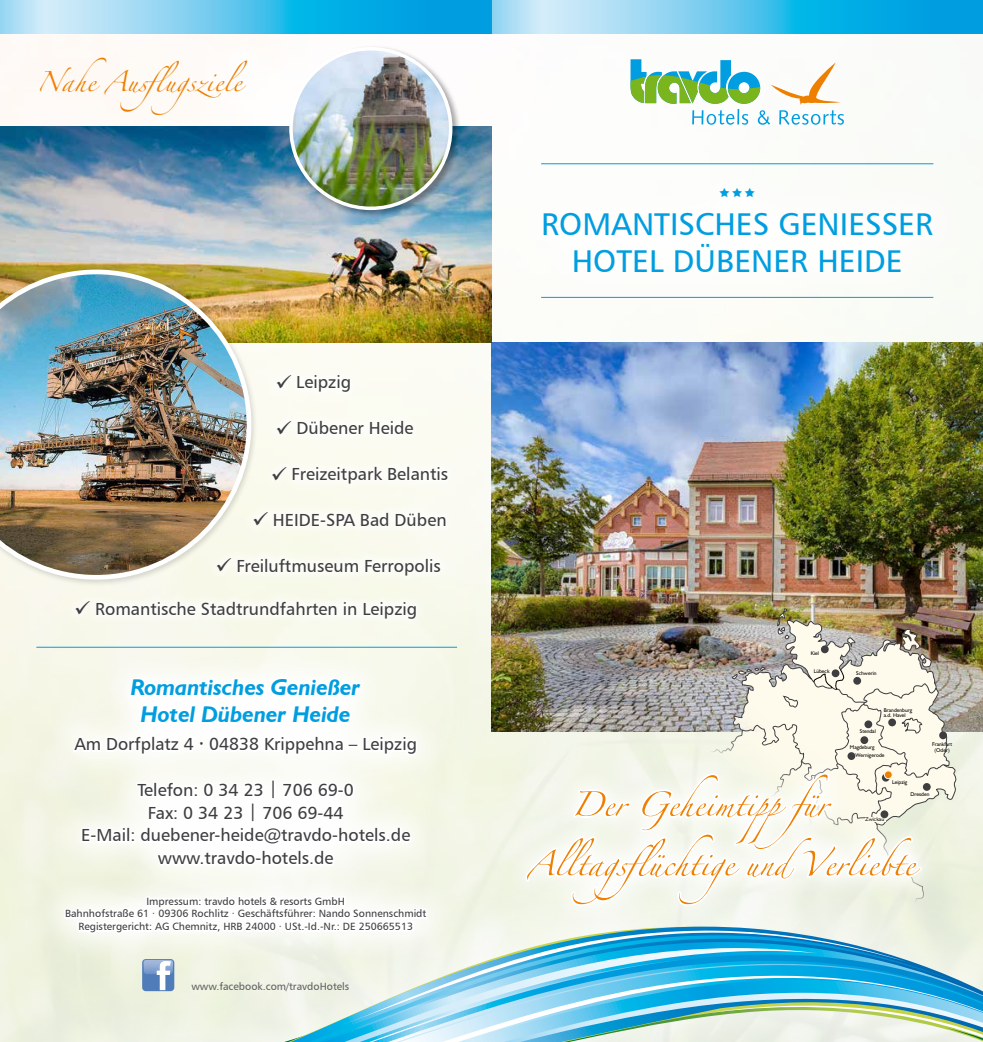
<style>
.page{position:relative;width:983px;height:1042px;background:#fff}
.page>*{position:absolute;margin:0;border:0;box-sizing:border-box;transform-origin:0 0}
.t1{font:55.12px/59.5px "Zapfino Extra LT One";color:#ee7f00;text-align:center}
.t2{font:45.5px "Zapfino Extra LT One";color:#ee7f00}
.t3{font:31.5px/37.8px "Humanist 777 BT Roman B";color:#009ee0;text-align:center}
.t4{font:italic 700 22.75px/27.3px "Humanist 521 BT";color:#009ee0;text-align:center}
.t5{font:17.5px/22.8px "Humanist 777 BT Roman B";color:#3e3d40;text-align:center}
.t6{font:10.5px/12.6px "Humanist 777 BT Roman B";color:#3e3d40;text-align:center}
.t7{font:10.5px "Humanist 777 BT Roman B";color:#606163}
.t8{font:5.42px/5.4px "Humanist 521 BT";color:#000}
</style>
<div class="page">
<img style="left:0;top:34px;width:967px;height:678px">
<svg style="left:491px;top:0;width:491px;height:34px;background:#58c4ec"></svg>
<svg style="left:0;top:0;width:491px;height:34px;background:#55c2ec"></svg>
<div style="left:502px;top:148px;width:470px;height:166px;background:#fff"></div>
<hr style="left:541px;top:163px;width:392px;height:1px;background:#009ee0">
<hr style="left:541px;top:297px;width:392px;height:1px;background:#009ee0">
<img style="left:491px;top:342px;width:491px;height:370px">
<div style="left:616px;top:46px;width:240px;height:92px;background:#fff"></div>
<svg style="left:630px;top:59px;width:213px;height:66px"></svg>
<svg style="left:0;top:712px;width:982px;height:330px;background:#ebefdc"></svg>
<svg style="left:290px;top:926px;width:692px;height:47px;background:#d3e5df"></svg>
<svg style="left:309px;top:935px;width:668px;height:38px;background:#dbe8e0"></svg>
<svg style="left:209px;top:973px;width:773px;height:69px;background:#c9e4e2"></svg>
<svg style="left:340px;top:930px;width:567px;height:95px;background:#65bcdd"></svg>
<svg style="left:817px;top:993px;width:165px;height:49px;background:#b5d9d2"></svg>
<svg style="left:344px;top:948px;width:473px;height:94px;background:#89d1e6"></svg>
<svg style="left:944px;top:619px;width:12px;height:309px;background:#c7c6b7"></svg>
<div style="left:938px;top:731px;width:8px;height:8px;background:#3e3d40;border-radius:50%"></div>
<div style="left:503px;top:751px;width:440px;height:177px;background:#f1f5e4"></div>
<img style="left:522px;top:608px;width:422px;height:320px">
<div style="left:32px;top:646px;width:427px;height:320px;background:#f2f5e5"></div>
<div style="left:142px;top:959px;width:32px;height:32px;background:#507dba;border-radius:4px"></div>
<img style="left:143px;top:960px;width:30px;height:14px">
<svg style="left:157px;top:961px;width:14px;height:29px"></svg>
<img style="left:0;top:126px;width:491px;height:216px">
<div style="left:0;top:266px;width:258px;height:320px;background:#000;opacity:.15"></div>
<img style="left:0;top:270px;width:251px;height:310px">
<div style="left:287px;top:45px;width:174px;height:174px;background:#000;opacity:.35"></div>
<img style="left:291px;top:49px;width:159px;height:159px;border-radius:80px">
<div style="left:289px;top:47px;width:163px;height:163px;border:4px solid #fff;border-radius:50%"></div>
<div style="left:266px;top:364px;width:95px;height:39px;background:#fcfcf4"></div>
<div style="left:266px;top:410px;width:158px;height:35px;background:#fcfcf4"></div>
<div style="left:242px;top:501px;width:214px;height:36px;background:#fbfbf2"></div>
<div style="left:261px;top:456px;width:197px;height:38px;background:#fbfbf3"></div>
<div style="left:65px;top:590px;width:362px;height:40px;background:#f9faef"></div>
<div style="left:206px;top:547px;width:245px;height:39px;background:#f9faef"></div>
<svg style="left:55px;top:641px;width:374px;height:304px"></svg>
<h2 class="t2" style="left:36px;top:48px;width:207px">Nahe Ausflugsziele</h2>
<p class="t5" style="left:275px;top:370px;width:77px">✓ Leipzig</p>
<p class="t5" style="left:275px;top:416px;width:139px">✓ Dübener Heide</p>
<p class="t5" style="left:271px;top:462px;width:179px">✓ Freizeitpark Belantis</p>
<p class="t5" style="left:252px;top:508px;width:196px">✓ HEIDE-SPA Bad Düben</p>
<p class="t5" style="left:215px;top:554px;width:227px">✓ Freiluftmuseum Ferropolis</p>
<p class="t5" style="left:74px;top:597px;width:344px">✓ Romantische Stadtrundfahrten in Leipzig</p>
<h3 class="t4" style="left:131px;top:673px;width:231px">Romantisches Genießer<br>Hotel Dübener Heide</h3>
<p class="t5" style="left:74px;top:732px;width:344px">Am Dorfplatz 4 04838 Krippehna – Leipzig</p>
<p class="t5" style="left:81px;top:778px;width:330px">Telefon: 0 34 23 | 706 69-0<br>Fax: 0 34 23 | 706 69-44<br>E-Mail: duebener-heide@travdo-hotels.de www.travdo-hotels.de</p>
<p class="t6" style="left:65px;top:894px;width:363px">I mpressum: travdo hotels &amp; resorts GmbH<br>Bahnhofstraße 61 ∙ 09306 Rochlitz · Geschäftsführer: Nando Sonnenschmidt<br>Registergericht: AG Chemnitz, HRB 24000 · USt.-Id.-Nr.: DE 250665513</p>
<p class="t7" style="left:191px;top:980px;width:159px">www.facebook.com/travdoH otels</p>
<h3 class="t3" style="left:541px;top:204px;width:386px">Romantisches Geniesser<br>Hotel Dübener Heide</h3>
<p class="t8" style="left:810px;top:650px;width:10px">Kiel</p>
<p class="t8" style="left:813px;top:668px;width:17px">Lübeck</p>
<p class="t8" style="left:856px;top:670px;width:22px">Schwerin</p>
<p class="t8" style="left:859px;top:728px;width:17px">Stendal</p>
<p class="t8" style="left:883px;top:707px;width:30px">Brandenburg a.d. Havel</p>
<p class="t8" style="left:931px;top:740px;width:22px;line-height:6.5px;text-align:center">Frankfurt (Oder)</p>
<p class="t8" style="left:849px;top:744px;width:26px">Magdeburg</p>
<p class="t8" style="left:855px;top:752px;width:30px">Wernigerode</p>
<h1 class="t1" style="left:527px;top:767px;width:389px">Der Geheimtipp für<br>Alltagsflüchtige und Verliebte</h1>
<p class="t8" style="left:891px;top:779px;width:17px">Leipzig</p>
<p class="t8" style="left:910px;top:791px;width:20px">Dresden</p>
<p class="t8" style="left:865px;top:816px;width:20px">Zwickau</p>
</div>
